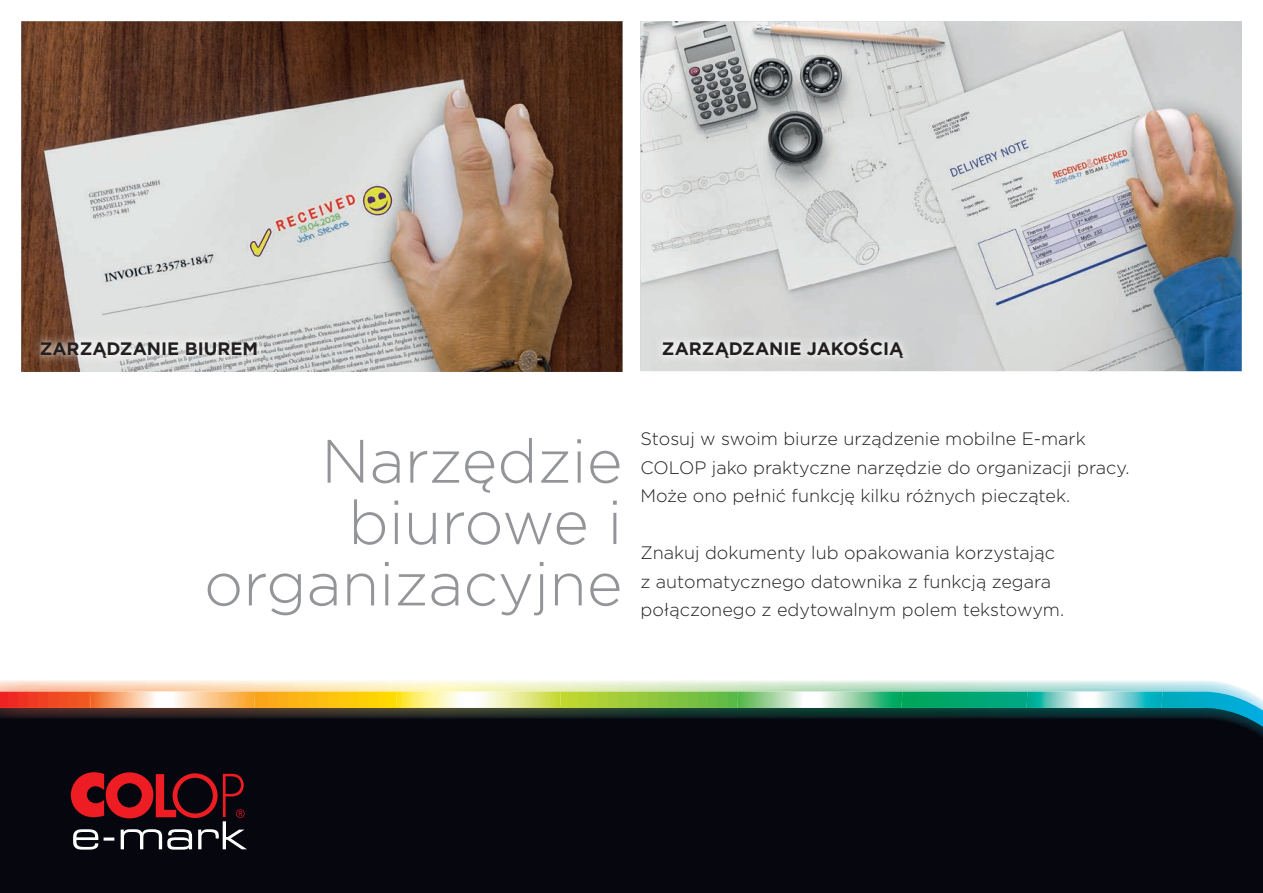
<style>
.page{position:relative;width:1263px;height:893px;background:#fff}
.page>*{position:absolute;margin:0;border:0;box-sizing:border-box;transform-origin:0 0}
.t1{font:300 61.2px/61.3px "Gotham";color:#939598;text-align:right}
.t2{font:300 18px/28.5px "Gotham";color:#231f20}
.t3{font:700 18px "Gotham";color:#231f20}
</style>
<div class="page">
<img style="left:21px;top:21px;width:601px;height:351px">
<img style="left:640px;top:21px;width:602px;height:350px">
<img style="left:32px;top:333px;width:234px;height:34px">
<img style="left:654px;top:329px;width:258px;height:38px">
<div style="left:0;top:738px;width:1263px;height:155px;background:#05060e"></div>
<div style="left:0;top:727px;width:1263px;height:11px;background:#05060e"></div>
<svg style="left:0;top:692px;width:1263px;height:35px"></svg>
<img style="left:1027px;top:692px;width:135px;height:16px">
<img style="left:738px;top:692px;width:164px;height:16px">
<img style="left:396px;top:692px;width:165px;height:16px">
<img style="left:90px;top:692px;width:165px;height:16px">
<svg style="left:71px;top:772px;width:176px;height:78px"></svg>
<p class="t3" style="left:40px;top:337px;width:220px">ZARZĄDZANIE BIUREM</p>
<p class="t3" style="left:662px;top:337px;width:243px">ZARZĄDZANIE JAKOŚCIĄ</p>
<h1 class="t1" style="left:204px;top:429px;width:420px">Narzędzie biurowe i organizacyjne</h1>
<p class="t2" style="left:640px;top:424px;width:490px">Stosuj w swoim biurze urządzenie mobilne E-mark<br>COLOP jako praktyczne narzędzie do organizacji pracy.<br>Może ono pełnić funkcję kilku różnych pieczątek.</p>
<p class="t2" style="left:640px;top:538px;width:425px">Znakuj dokumenty lub opakowania korzystając z automatycznego datownika z funkcją zegara połączonego z edytowalnym polem tekstowym.</p>
</div>
